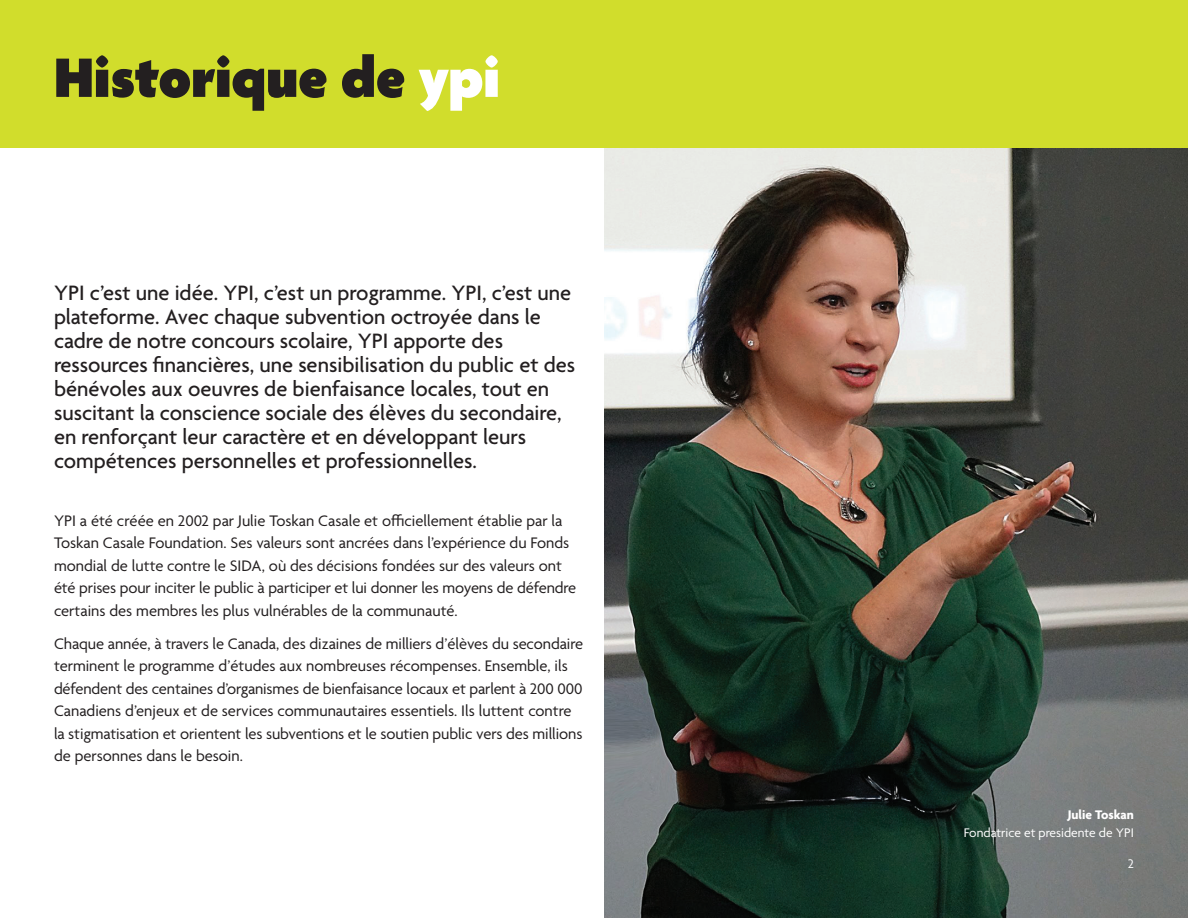
<style>
.page{position:relative;width:1188px;height:918px;background:#fff}
.page>*{position:absolute;margin:0;border:0;box-sizing:border-box;transform-origin:0 0}
.YPI_Display{font:900 60px "Agenda";color:#231f20}
.YPI_Pull-quote{font:500 22.5px/24px "Agenda";color:#231f20}
.YPI_Body{font:16.5px/22.5px "Agenda";letter-spacing:-.005em;color:#231f20}
.YPI_Figures{font:13.5px/18px "Agenda";color:#fff;text-align:right}
.s1{color:#fff}
.s2{font-weight:700}
</style>
<div class="page">
<img style="left:605px;top:147px;width:583px;height:771px">
<div style="left:0;top:0;width:1188px;height:147px;background:#d1dd2c"></div>
<p class="YPI_Display" style="left:54px;top:45px;width:447px">Historique de <span class="s1">ypi</span></p>
<p class="YPI_Pull-quote" style="left:54px;top:282px;width:523px">YPI c’est une idée. YPI, c’est un programme. YPI, c’est une plateforme. Avec chaque subvention octroyée dans le cadre de notre concours scolaire, YPI apporte des ressources financières, une sensibilisation du public et des bénévoles aux oeuvres de bienfaisance locales, tout en suscitant la conscience sociale des élèves du secondaire, en renforçant leur caractère et en développant leurs compétences personnelles et professionnelles.</p>
<p class="YPI_Body" style="left:54px;top:510px;width:524px">YPI a été créée en 2002 par Julie Toskan Casale et officiellement établie par la Toskan Casale Foundation. Ses valeurs sont ancrées dans l’expérience du Fonds mondial de lutte contre le SIDA, où des décisions fondées sur des valeurs ont été prises pour inciter le public à participer et lui donner les moyens de défendre certains des membres les plus vulnérables de la communauté.</p>
<p class="YPI_Body" style="left:54px;top:633px;width:531px">Chaque année, à travers le Canada, des dizaines de milliers d’élèves du secondaire terminent le programme d’études aux nombreuses récompenses. Ensemble, ils défendent des centaines d’organismes de bienfaisance locaux et parlent à 200 000<br>Canadiens d’enjeux et de services communautaires essentiels. Ils luttent contre la stigmatisation et orientent les subventions et le soutien public vers des millions de personnes dans le besoin.</p>
<p class="YPI_Figures" style="left:964px;top:807px;width:172px"><span class="s2">Julie Toskan<br></span>Fondatrice et presidente de YPI</p>
<p class="YPI_Figures" style="left:1128px;top:856px;width:8px">2</p>
</div>
